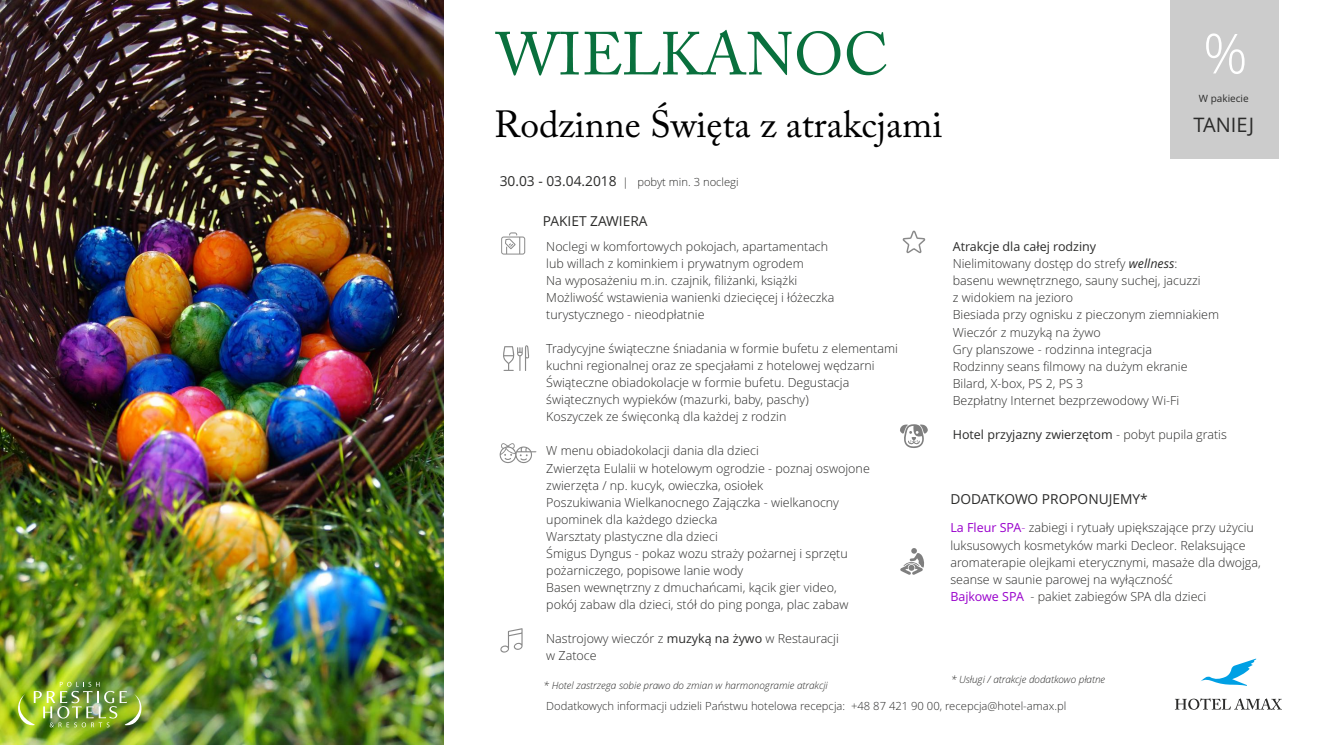
<style>
.page{position:relative;width:1329px;height:745px;background:#fff}
.page>*{position:absolute;margin:0;border:0;box-sizing:border-box;transform-origin:0 0}
.t1{font:60px "Adobe Caslon Pro";color:#09703d}
.t2{font:300 55.12px "Open Sans";color:#fff}
.t3{font:37.5px "Adobe Caslon Pro";color:#000}
.t4{font:20px "Open Sans";color:#2b2b2a}
.t5{font:13.75px "Open Sans";color:#2b2b2a}
.t6{font:300 12.5px/17px "Open Sans";color:#2b2b2a}
.t7{font:12.5px "Open Sans";color:#2b2b2a}
.t8{font:12.5px "Open Sans";color:#90c}
.t9{font:300 11.25px "Open Sans";color:#2b2b2a}
.t10{font:italic 300 10px "Open Sans";color:#2b2b2a}
.t11{font:10px "Open Sans";color:#2b2b2a}
.s1{font-weight:400;font-size:13.75px}
.s2{font-weight:400}
.s3{font-weight:400;font-style:italic}
.s4{font-weight:300}
.s5{font-weight:400;color:#90c}
.s6{color:#90c}
</style>
<div class="page">
<div style="left:1170px;top:0;width:109px;height:158px;background:#ccc"></div>
<svg style="left:1201px;top:658px;width:55px;height:27px"></svg>
<svg style="left:1175px;top:698px;width:107px;height:11px"></svg>
<svg style="left:501px;top:232px;width:24px;height:22px"></svg>
<svg style="left:499px;top:443px;width:38px;height:21px"></svg>
<svg style="left:503px;top:345px;width:27px;height:25px"></svg>
<svg style="left:500px;top:628px;width:22px;height:24px"></svg>
<svg style="left:903px;top:230px;width:22px;height:23px"></svg>
<svg style="left:900px;top:424px;width:28px;height:24px"></svg>
<svg style="left:900px;top:548px;width:24px;height:26px"></svg>
<img style="left:0;top:0;width:444px;height:744px">
<img style="left:18px;top:681px;width:123px;height:45px">
<h1 class="t1" style="left:496px;top:30px;width:394px">WIELKANOC</h1>
<h3 class="t3" style="left:494px;top:109px;width:450px">Rodzinne Święta z atrakcjami</h3>
<h2 class="t2" style="left:1203px;top:31px;width:46px">%</h2>
<p class="t11" style="left:1199px;top:95px;width:51px">W pakiecie</p>
<h3 class="t4" style="left:1193px;top:117px;width:62px">TANIEJ</h3>
<p class="t9" style="left:500px;top:177px;width:241px"><span class="s1">30.03 - 03.04.2018</span> | pobyt min. 3 noclegi</p>
<p class="t5" style="left:543px;top:215px;width:106px">PAKIET ZAWIERA</p>
<p class="t6" style="left:546px;top:239px;width:289px">Noclegi w komfortowych pokojach, apartamentach lub willach z kominkiem i prywatnym ogrodem<br>Na wyposażeniu m.in. czajnik, filiżanki, książki Możliwość wstawienia wanienki dziecięcej i łóżeczka turystycznego - nieodpłatnie</p>
<p class="t6" style="left:546px;top:341px;width:353px">Tradycyjne świąteczne śniadania w formie bufetu z elementami kuchni regionalnej oraz ze specjałami z hotelowej wędzarni Świąteczne obiadokolacje w formie bufetu. Degustacja świątecznych wypieków (mazurki, baby, paschy)<br>Koszyczek ze święconką dla każdej z rodzin</p>
<p class="t6" style="left:546px;top:443px;width:214px">W menu obiadokolacji dania dla dzieci</p>
<p class="t6" style="left:546px;top:460px;width:325px">Zwierzęta Eulalii w hotelowym ogrodzie - poznaj oswojone zwierzęta / np. kucyk, owieczka, osiołek<br>Poszukiwania Wielkanocnego Zajączka - wielkanocny upominek dla każdego dziecka</p>
<p class="t6" style="left:546px;top:545px;width:303px">Śmigus Dyngus - pokaz wozu straży pożarnej i sprzętu pożarniczego, popisowe lanie wody</p>
<p class="t6" style="left:546px;top:528px;width:173px">Warsztaty plastyczne dla dzieci</p>
<p class="t6" style="left:546px;top:579px;width:304px">Basen wewnętrzny z dmuchańcami, kącik gier video, pokój zabaw dla dzieci, stół do ping ponga, plac zabaw</p>
<p class="t6" style="left:546px;top:630px;width:294px">Nastrojowy wieczór z <span class="s2">muzyką na żywo</span> w Restauracji w Zatoce</p>
<p class="t10" style="left:543px;top:680px;width:286px">* Hotel zastrzega sobie prawo do zmian w harmonogramie atrakcji</p>
<p class="t6" style="left:953px;top:239px;width:268px"><span class="s2">Atrakcje dla całej rodziny<br></span>Nielimitowany dostęp do strefy <span class="s3">wellness</span>: basenu wewnętrznego, sauny suchej, jacuzzi<br>z widokiem na jezioro<br>Biesiada przy ognisku z pieczonym ziemniakiem Wieczór z muzyką na żywo<br>Gry planszowe - rodzinna integracja<br>Rodzinny seans filmowy na dużym ekranie Bilard, X-box, PS 2, PS 3<br>Bezpłatny Internet bezprzewodowy Wi-Fi</p>
<p class="t7" style="left:953px;top:429px;width:276px">Hotel przyjazny zwierzętom <span class="s4">- pobyt pupila gratis</span></p>
<p class="t5" style="left:950px;top:493px;width:199px">DODATKOWO PROPONUJEMY*</p>
<p class="t6" style="left:950px;top:520px;width:312px"><span class="s5">La Fleur SPA</span><span class="s6">-</span> zabiegi i rytuały upiększające przy użyciu luksusowych kosmetyków marki Decleor. Relaksujące aromaterapie olejkami eterycznymi, masaże dla dwojga, seanse w saunie parowej na wyłączność</p>
<p class="t6" style="left:1030px;top:588px;width:177px">- pakiet zabiegów SPA dla dzieci</p>
<p class="t8" style="left:950px;top:590px;width:75px">Bajkowe SPA</p>
<p class="t10" style="left:951px;top:674px;width:156px">* Usługi / atrakcje dodatkowo płatne</p>
<p class="t9" style="left:546px;top:700px;width:521px">Dodatkowych informacji udzieli Państwu hotelowa recepcja: +48 87 421 90 00, recepcja@hotel-amax.pl</p>
</div>
